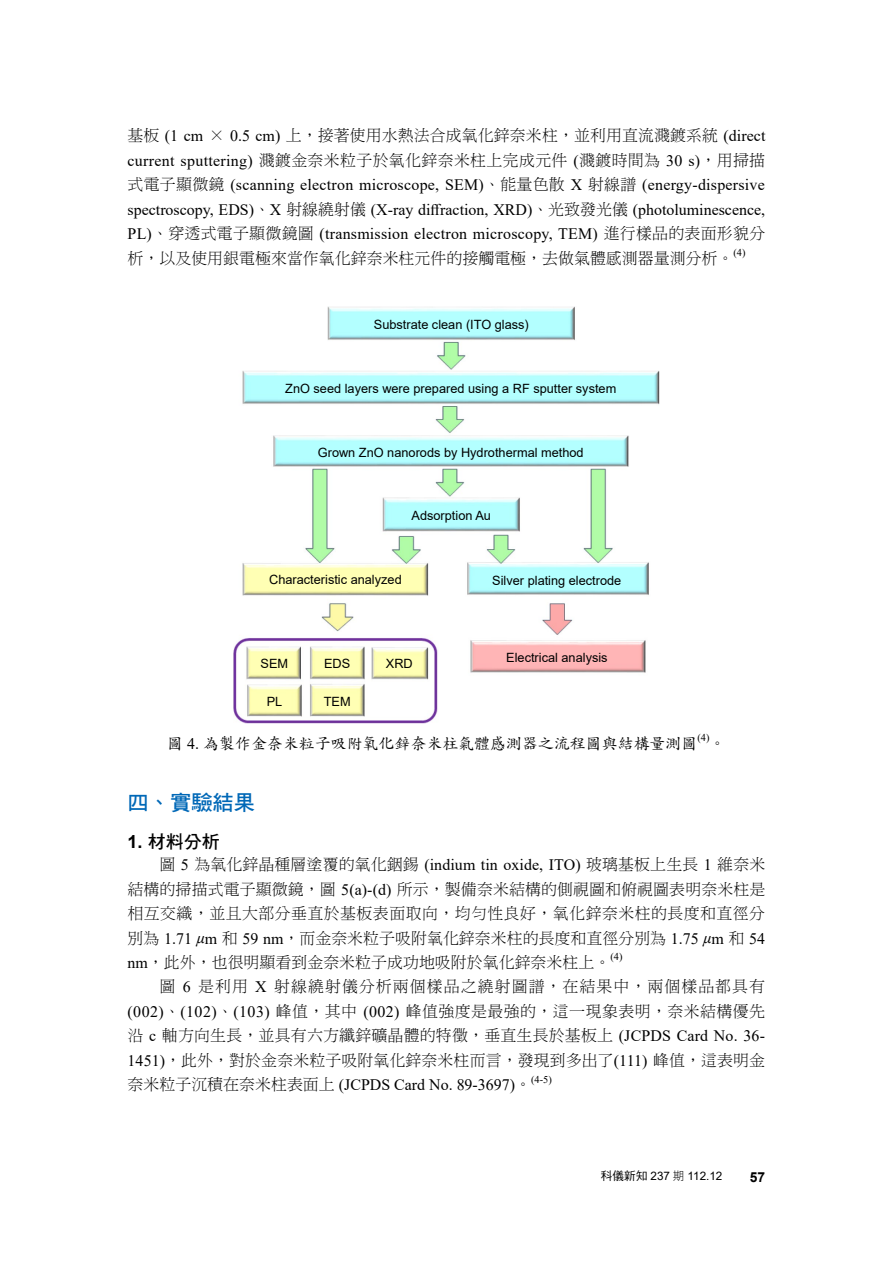
<style>
.page{position:relative;width:893px;height:1263px;background:#fff}
.page>*{position:absolute;margin:0;border:0;box-sizing:border-box;transform-origin:0 0}
.t1{font:21.3px "DF Hei Std W7";color:#0068b7}
.t2{font:18px "DF Hei Std W7";color:#000}
.t3{font:15.9px/24.5px "DF Ming Std W3";letter-spacing:.005em;color:#000;text-align:justify}
.t4{font:15.9px/24.5px "Times New Roman";letter-spacing:.015em;color:#000;text-align:justify}
.t5{font:15.9px "DF Kai Shu Std W5";color:#000}
.t6{font:700 13.8px "Arial";color:#000}
.t7{font:12.75px "Arial";color:#000}
.t8{font:11.7px "Arial";color:#000}
.t9{font:10.35px "Times New Roman";color:#000}
.s1{font-family:"Times New Roman"}
.s2{font-family:"DF Ming Std W3"}
.s3{font-family:"Arial";font-weight:700}
.s4{font-family:"Times New Roman";font-style:italic}
.s5{font-family:"DF Hei Std W5"}
.s6{font-family:"DF Hei Std W3"}
</style>
<div class="page">
<img style="left:234px;top:307px;width:425px;height:417px">
<p class="t3" style="left:128px;top:123px;width:639px">基板 <span class="s1">(1 cm</span> × <span class="s1">0.5 cm)</span> 上，接著使用水熱法合成氧化鋅奈米柱，並利用直流濺鍍系統 <span class="s1">(direct current sputtering)</span> 濺鍍金奈米粒子於氧化鋅奈米柱上完成元件 <span class="s1">(</span>濺鍍時間為 <span class="s1">30 s)</span>，用掃描</p>
<p class="t4" style="left:128px;top:172px;width:639px"><span class="s2">式電子顯微鏡</span> (scanning electron microscope, SEM)<span class="s2">、能量色散</span> X <span class="s2">射線譜</span> (energy-dispersive spectroscopy, EDS)<span class="s2">、</span>X <span class="s2">射線繞射儀</span> (X-ray diffraction, XRD)<span class="s2">、光致發光儀</span> (photoluminescence, PL)<span class="s2">、穿透式電子顯微鏡圖</span> (transmission electron microscopy, TEM) <span class="s2">進行樣品的表面形貌分</span></p>
<p class="t3" style="left:128px;top:245px;width:607px">析，以及使用銀電極來當作氧化鋅奈米柱元件的接觸電極，去做氣體感測器量測分析。</p>
<p class="t9" style="left:733px;top:245px;width:14px">(4)</p>
<p class="t7" style="left:374px;top:316px;width:157px">Substrate clean (ITO glass)</p>
<p class="t7" style="left:285px;top:380px;width:333px">ZnO seed layers were prepared using a RF sputter system</p>
<p class="t7" style="left:318px;top:444px;width:267px">Grown ZnO nanorods by Hydrothermal method</p>
<p class="t7" style="left:412px;top:507px;width:81px">Adsorption Au</p>
<p class="t7" style="left:269px;top:571px;width:134px">Characteristic analyzed</p>
<p class="t7" style="left:492px;top:571px;width:131px">Silver plating electrode</p>
<p class="t7" style="left:260px;top:654px;width:29px">SEM</p>
<p class="t7" style="left:267px;top:692px;width:17px">PL</p>
<p class="t7" style="left:324px;top:654px;width:28px">EDS</p>
<p class="t7" style="left:324px;top:692px;width:28px">TEM</p>
<p class="t7" style="left:386px;top:654px;width:28px">XRD</p>
<p class="t7" style="left:506px;top:648px;width:103px">Electrical analysis</p>
<p class="t5" style="left:167px;top:735px;width:532px">圖 <span class="s1">4.</span> 為製作金奈米粒子吸附氧化鋅奈米柱氣體感測器之流程圖與結構量測圖</p>
<p class="t9" style="left:697px;top:731px;width:14px">(4)</p>
<p class="t5" style="left:710px;top:735px;width:17px">。</p>
<h1 class="t1" style="left:128px;top:791px;width:129px">四、實驗結果</h1>
<p class="t2" style="left:128px;top:831px;width:94px"><span class="s3">1.</span> 材料分析</p>
<p class="t3" style="left:128px;top:852px;width:639px;text-indent:32px">圖 <span class="s1">5</span> 為氧化鋅晶種層塗覆的氧化銦錫 <span class="s1">(indium tin oxide, ITO)</span> 玻璃基板上生長 <span class="s1">1</span> 維奈米結構的掃描式電子顯微鏡，圖 <span class="s1">5(a)-(d)</span> 所示，製備奈米結構的側視圖和俯視圖表明奈米柱是相互交織，並且大部分垂直於基板表面取向，均勻性良好，氧化鋅奈米柱的長度和直徑分別為 <span class="s1">1.71</span> <span class="s4">μ</span><span class="s1">m</span> 和 <span class="s1">59 nm</span>，而金奈米粒子吸附氧化鋅奈米柱的長度和直徑分別為 <span class="s1">1.75</span> <span class="s4">μ</span><span class="s1">m</span> 和 <span class="s1">54 nm</span>，此外，也很明顯看到金奈米粒子成功地吸附於氧化鋅奈米柱上。</p>
<p class="t9" style="left:610px;top:950px;width:14px">(4)</p>
<p class="t3" style="left:128px;top:974px;width:639px;text-indent:32px">圖 <span class="s1">6</span> 是利用 <span class="s1">X</span> 射線繞射儀分析兩個樣品之繞射圖譜，在結果中，兩個樣品都具有<span class="s1">(002)</span>、<span class="s1">(102)</span>、<span class="s1">(103)</span> 峰值，其中 <span class="s1">(002)</span> 峰值強度是最強的，這一現象表明，奈米結構優先沿 <span class="s1">c</span> 軸方向生長，並具有六方纖鋅礦晶體的特徵，垂直生長於基板上 <span class="s1">(JCPDS Card No. 36- 1451)</span>，此外，對於金奈米粒子吸附氧化鋅奈米柱而言，發現到多出了<span class="s1">(111)</span> 峰值，這表明金</p>
<p class="t4" style="left:128px;top:1072px;width:405px"><span class="s2">奈米粒子沉積在奈米柱表面上</span> (JCPDS Card No. 89-3697)<span class="s2">。</span></p>
<p class="t9" style="left:531px;top:1072px;width:22px">(4-5)</p>
<p class="t8" style="left:601px;top:1168px;width:123px"><span class="s5">科儀新知</span> 237 <span class="s6">期</span> 112.12</p>
<p class="t6" style="left:750px;top:1167px;width:17px">57</p>
</div>
